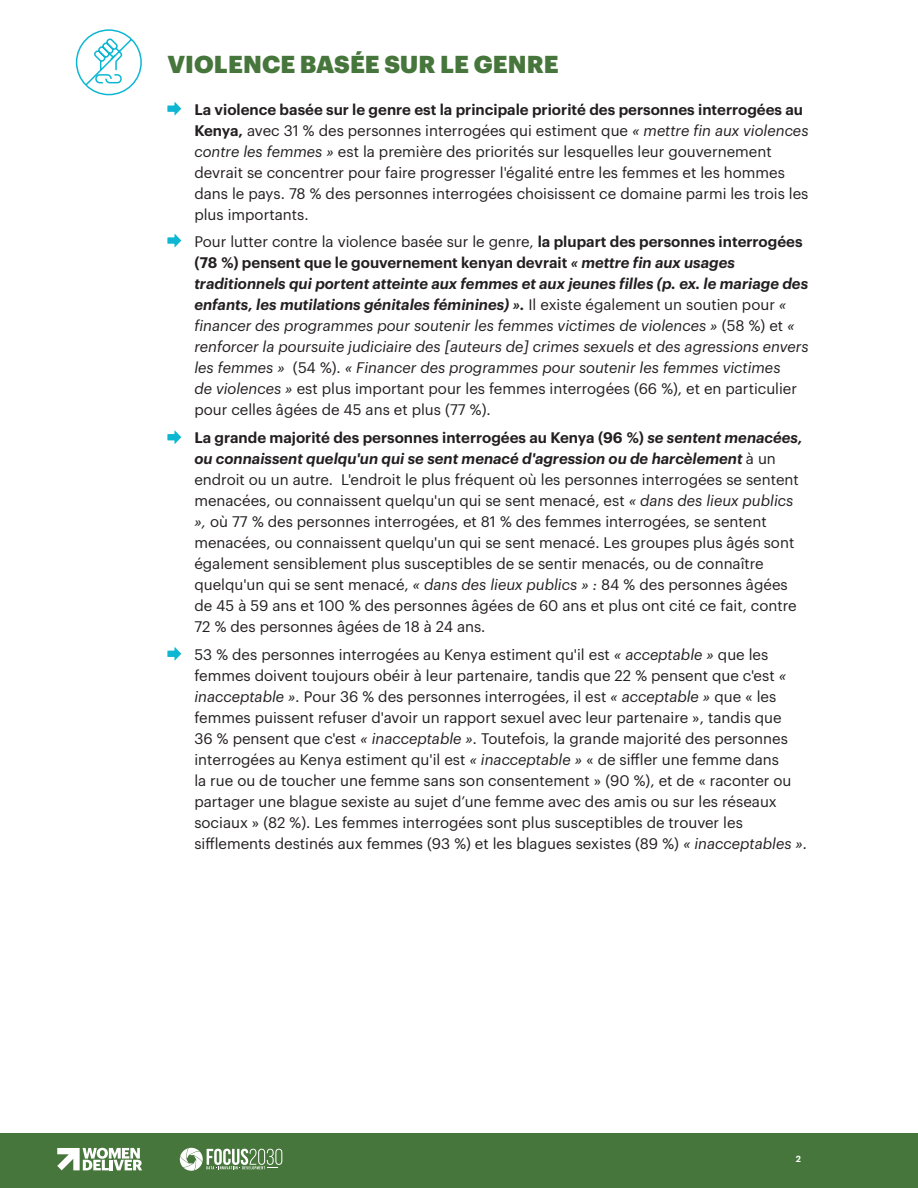
<style>
.page{position:relative;width:918px;height:1188px;background:#fff}
.page>*{position:absolute;margin:0;border:0;box-sizing:border-box;transform-origin:0 0}
.Subhead{font:900 24px "Graphik";letter-spacing:.005em;color:#46763b}
.Body{font:15px/21px "Graphik";color:#231f20}
.Body-2{font:italic 15px/21px "Graphik";color:#231f20}
.Body-3{font:600 8.7px "Graphik";color:#fff}
.s1{font-weight:600}
.s2{font-style:italic}
.s3{font-style:normal}
.s4{font-weight:600;font-style:normal}
.s5{font-weight:600;font-style:italic}
</style>
<div class="page">
<div style="left:0;top:1133px;width:918px;height:55px;background:#46763b"></div>
<svg style="left:179px;top:1148px;width:103px;height:23px"></svg>
<svg style="left:57px;top:1148px;width:85px;height:22px"></svg>
<svg style="left:167px;top:102px;width:14px;height:14px"></svg>
<svg style="left:167px;top:234px;width:14px;height:13px"></svg>
<svg style="left:167px;top:430px;width:14px;height:14px"></svg>
<svg style="left:167px;top:647px;width:14px;height:14px"></svg>
<svg style="left:75px;top:29px;width:67px;height:67px"></svg>
<p class="Subhead" style="left:167px;top:46px;width:393px">VIOLENCE BASÉE SUR LE GENRE</p>
<p class="Body" style="left:194px;top:98px;width:616px"><span class="s1">La violence basée sur le genre est la principale priorité des personnes interrogées au Kenya,</span> avec 31 % des personnes interrogées qui estiment que <span class="s2">« mettre fin aux violences contre les femmes »</span> est la première des priorités sur lesquelles leur gouvernement devrait se concentrer pour faire progresser l'égalité entre les femmes et les hommes dans le pays. 78 % des personnes interrogées choisissent ce domaine parmi les trois les plus importants.</p>
<p class="Body-2" style="left:194px;top:230px;width:616px"><span class="s3">Pour lutter contre la violence basée sur le genre,</span> <span class="s4">la plupart des personnes interrogées (78 %) pensent que le gouvernement kenyan devrait</span> <span class="s1">« mettre fin aux usages traditionnels qui portent atteinte aux femmes et aux jeunes filles (p. ex. le mariage des enfants, les mutilations génitales féminines) ».</span> <span class="s3">Il existe également un soutien pour</span> « financer des programmes pour soutenir les femmes victimes de violences » <span class="s3">(58 %) et</span> « renforcer la poursuite judiciaire des [auteurs de] crimes sexuels et des agressions envers les femmes » <span class="s3">(54 %).</span> « Financer des programmes pour soutenir les femmes victimes<br>de violences » <span class="s3">est plus important pour les femmes interrogées (66 %), et en particulier pour celles âgées de 45 ans et plus (77 %).</span></p>
<p class="Body" style="left:194px;top:426px;width:610px"><span class="s1">La grande majorité des personnes interrogées au Kenya (96 %)</span> <span class="s5">se sentent menacées, ou connaissent quelqu'un qui se sent menacé d'agression ou de harcèlement</span> à un endroit ou un autre. L'endroit le plus fréquent où les personnes interrogées se sentent menacées, ou connaissent quelqu'un qui se sent menacé, est <span class="s2">« dans des lieux publics »,</span> où 77 % des personnes interrogées, et 81 % des femmes interrogées, se sentent menacées, ou connaissent quelqu'un qui se sent menacé. Les groupes plus âgés sont également sensiblement plus susceptibles de se sentir menacés, ou de connaître quelqu'un qui se sent menacé, <span class="s2">« dans des lieux publics » :</span> 84 % des personnes âgées de 45 à 59 ans et 100 % des personnes âgées de 60 ans et plus ont cité ce fait, contre 72 % des personnes âgées de 18 à 24 ans.</p>
<p class="Body" style="left:194px;top:643px;width:614px">53 % des personnes interrogées au Kenya estiment qu'il est <span class="s2">« acceptable »</span> que les femmes doivent toujours obéir à leur partenaire, tandis que 22 % pensent que c'est <span class="s2">« inacceptable ».</span> Pour 36 % des personnes interrogées, il est <span class="s2">« acceptable »</span> que « les femmes puissent refuser d'avoir un rapport sexuel avec leur partenaire », tandis que<br>36 % pensent que c'est <span class="s2">« inacceptable ».</span> Toutefois, la grande majorité des personnes interrogées au Kenya estiment qu'il est <span class="s2">« inacceptable »</span> « de siffler une femme dans<br>la rue ou de toucher une femme sans son consentement » (90 %), et de « raconter ou partager une blague sexiste au sujet d’une femme avec des amis ou sur les réseaux sociaux » (82 %). Les femmes interrogées sont plus susceptibles de trouver les sifflements destinés aux femmes (93 %) et les blagues sexistes (89 %) <span class="s2">« inacceptables ».</span></p>
<p class="Body-3" style="left:796px;top:1152px;width:7px">2</p>
</div>
